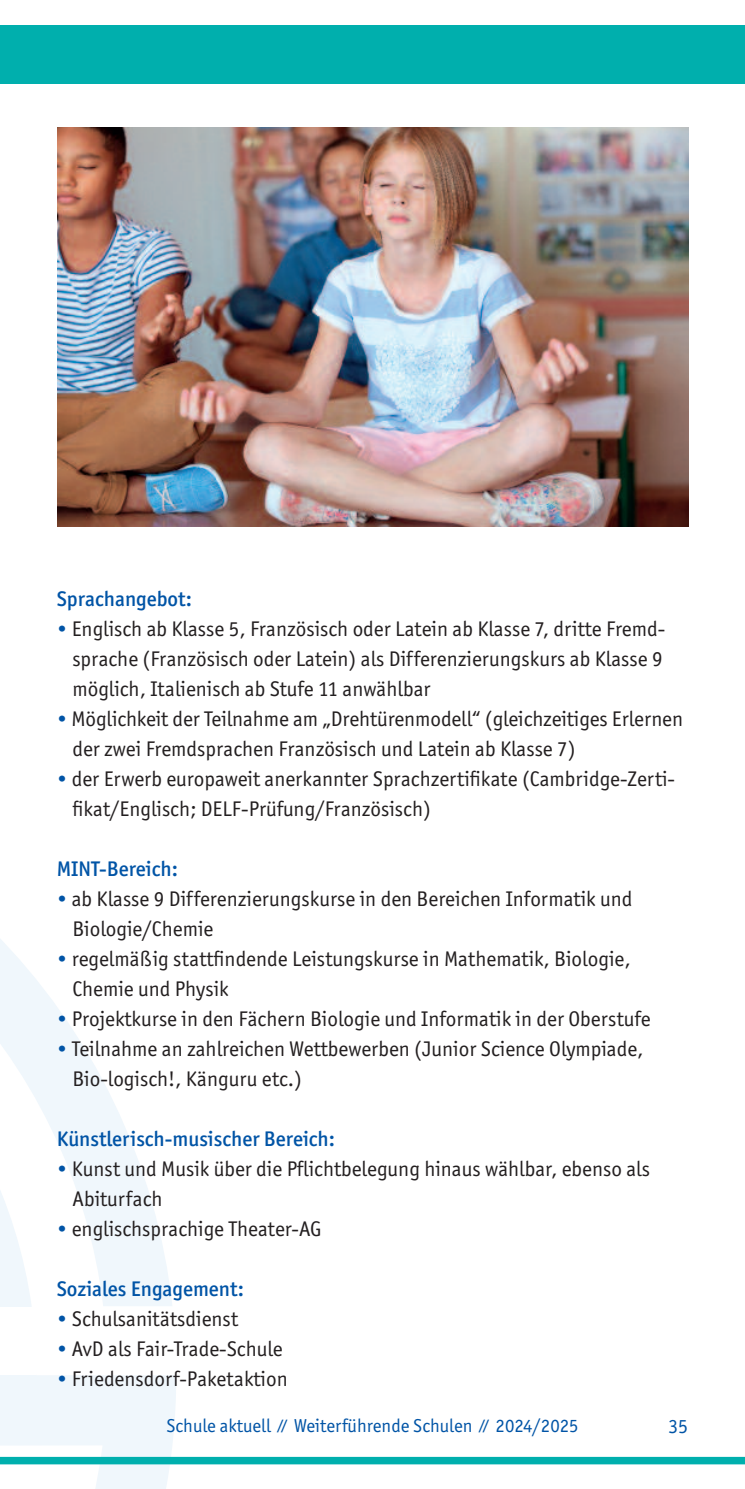
<style>
.page{position:relative;width:745px;height:1489px;background:#fff}
.page>*{position:absolute;margin:0;border:0;box-sizing:border-box;transform-origin:0 0}
.t1{font:21.25px/30px "Officina Sans ITC Std";color:#231f20}
.t2{font:500 21.25px "Officina Sans ITC Std";color:#0154a6}
.t3{font:20px "Officina Sans ITC Std";color:#0154a6}
.t4{font:18.75px "Officina Sans ITC Std";color:#0154a6}
.s1{color:#0154a6}
</style>
<div class="page">
<svg style="left:0;top:939px;width:176px;height:549px"></svg>
<div style="left:0;top:25px;width:744px;height:58px;background:#00afad"></div>
<div style="left:0;top:1456px;width:744px;height:8px;background:#00afad"></div>
<img style="left:57px;top:128px;width:630px;height:398px">
<p class="t2" style="left:57px;top:591px;width:137px">Sprachangebot:</p>
<p class="t1" style="left:72px;top:615px;width:594px;text-indent:-16px"><span class="s1">•</span> Englisch ab Klasse 5, Französisch oder Latein ab Klasse 7, dritte Fremd&shy;sprache (Französisch oder Latein) als Differenzierungskurs ab Klasse 9 möglich, Italienisch ab Stufe 11 anwählbar</p>
<p class="t1" style="left:72px;top:705px;width:611px;text-indent:-16px"><span class="s1">•</span> Möglichkeit der Teilnahme am „Drehtürenmodell“ (gleichzeitiges Erlernen der zwei Fremdsprachen Französisch und Latein ab Klasse 7)</p>
<p class="t1" style="left:72px;top:765px;width:603px;text-indent:-16px"><span class="s1">•</span> der Erwerb europaweit anerkannter Sprachzertifikate (Cambridge-Zerti&shy;fikat/Englisch; DELF-Prüfung/Französisch)</p>
<p class="t2" style="left:57px;top:861px;width:123px">MINT-Bereich:</p>
<p class="t1" style="left:72px;top:885px;width:561px;text-indent:-16px"><span class="s1">•</span> ab Klasse 9 Differenzierungskurse in den Bereichen Informatik und<br>Biologie/Chemie</p>
<p class="t1" style="left:72px;top:945px;width:559px;text-indent:-16px"><span class="s1">•</span> regelmäßig stattfindende Leistungskurse in Mathematik, Biologie,<br>Chemie und Physik</p>
<p class="t1" style="left:57px;top:1005px;width:595px"><span class="s1">•</span> Projektkurse in den Fächern Biologie und Informatik in der Oberstufe</p>
<p class="t1" style="left:72px;top:1035px;width:572px;text-indent:-16px"><span class="s1">•</span> Teilnahme an zahlreichen Wettbewerben (Junior Science Olympiade,<br>Bio-logisch!, Känguru etc.)</p>
<p class="t2" style="left:57px;top:1131px;width:279px">Künstlerisch-musischer Bereich:</p>
<p class="t1" style="left:72px;top:1155px;width:578px;text-indent:-16px"><span class="s1">•</span> Kunst und Musik über die Pflichtbelegung hinaus wählbar, ebenso als<br>Abiturfach</p>
<p class="t1" style="left:57px;top:1215px;width:266px"><span class="s1">•</span> englischsprachige Theater-AG</p>
<p class="t2" style="left:57px;top:1281px;width:189px">Soziales Engagement:</p>
<p class="t1" style="left:57px;top:1305px;width:183px"><span class="s1">•</span> Schulsanitätsdienst</p>
<p class="t1" style="left:57px;top:1335px;width:227px"><span class="s1">•</span> AvD als Fair-Trade-Schule</p>
<p class="t1" style="left:57px;top:1365px;width:232px"><span class="s1">•</span> Friedensdorf-Paketaktion</p>
<p class="t4" style="left:166px;top:1418px;width:413px">Schule aktuell ⁄⁄ Weiterführende Schulen ⁄⁄ 2024/2025</p>
<p class="t3" style="left:667px;top:1418px;width:21px">35</p>
</div>
